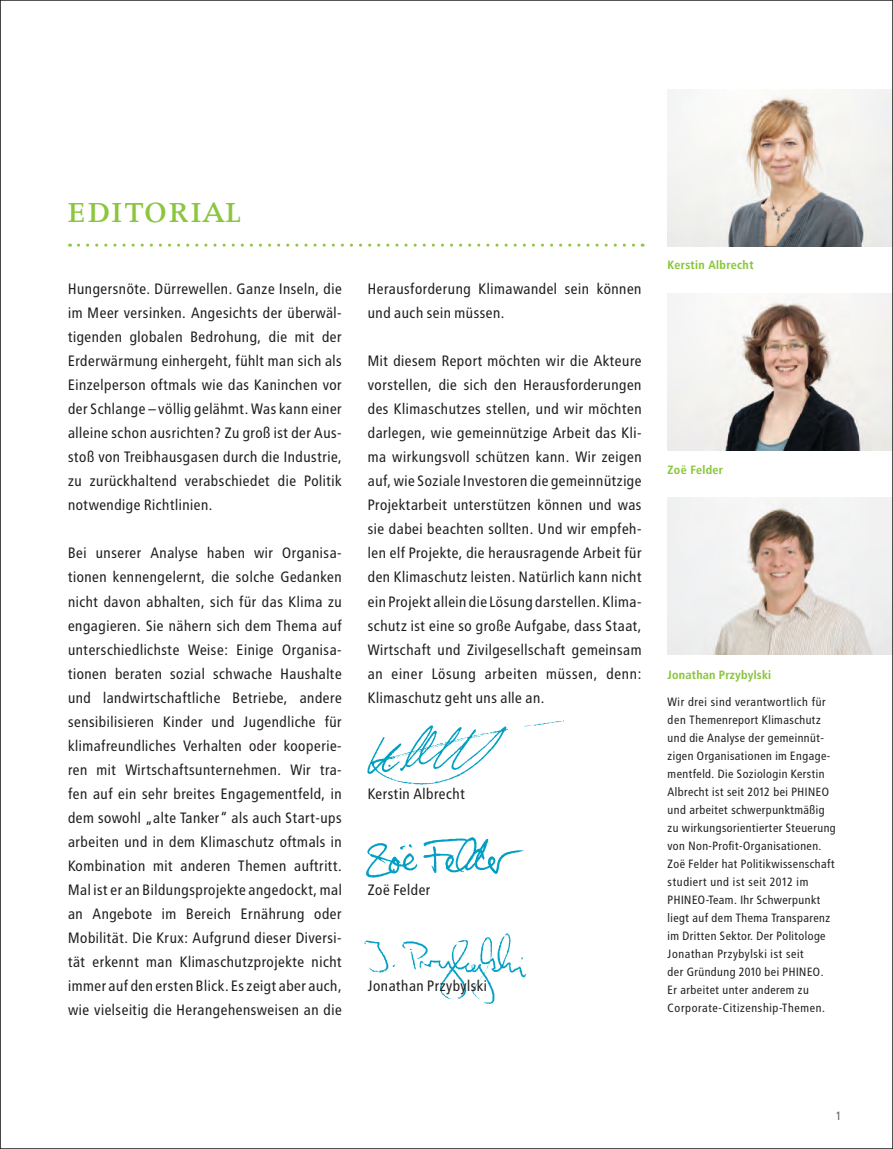
<style>
.page{position:relative;width:893px;height:1149px;background:#fff}
.page>*{position:absolute;margin:0;border:0;box-sizing:border-box;transform-origin:0 0}
.Headline_grün_Kapite{font:42px "Apollo MT Pro";letter-spacing:.03em;color:#8bc63e}
.Fließtext_Blocksatz{font:15px/24px "Transit Print OT";color:#231f20;text-align:justify}
.t1{font:12px/18px "Transit Print OT";color:#231f20}
.t2{font:12px "Transit Print OT Bld";color:#8bc63e}
.t3{font:12px "Transit Print OT";color:#636366}
</style>
<div class="page">
<img style="left:364px;top:933px;width:162px;height:71px">
<svg style="left:78px;top:243px;width:565px;height:3px"></svg>
<img style="left:668px;top:293px;width:223px;height:157px">
<img style="left:668px;top:89px;width:223px;height:157px">
<img style="left:668px;top:497px;width:223px;height:157px">
<img style="left:367px;top:720px;width:197px;height:65px">
<img style="left:366px;top:837px;width:158px;height:40px">
<p class="Headline_grün_Kapite" style="left:67px;top:186px;width:175px">editorial</p>
<p class="Fließtext_Blocksatz" style="left:68px;top:277px;width:276px">Hungersnöte. Dürrewellen. Ganze Inseln, die im Meer versinken. Angesichts der überwäl&shy;tigenden globalen Bedrohung, die mit der Erderwärmung einhergeht, fühlt man sich als Einzelperson oftmals wie das Kaninchen vor der Schlange – völlig gelähmt. Was kann einer alleine schon ausrichten? Zu groß ist der Aus&shy;stoß von Treibhausgasen durch die Industrie, zu zurückhaltend verabschiedet die Politik notwendige Richtlinien.</p>
<p class="Fließtext_Blocksatz" style="left:68px;top:541px;width:276px">Bei unserer Analyse haben wir Organisa&shy;tionen kennengelernt, die solche Gedanken nicht davon abhalten, sich für das Klima zu engagieren. Sie nähern sich dem Thema auf unterschiedlichste Weise: Einige Organisa&shy;tionen beraten sozial schwache Haushalte und landwirtschaftliche Betriebe, andere sensibilisieren Kinder und Jugendliche für klimafreundliches Verhalten oder kooperie&shy;ren mit Wirtschaftsunternehmen. Wir tra&shy;fen auf ein sehr breites Engagementfeld, in dem sowohl „alte Tanker“ als auch Start-ups arbeiten und in dem Klimaschutz oftmals in Kombination mit anderen Themen auftritt.<br>Mal ist er an Bildungsprojekte angedockt, mal an Angebote im Bereich Ernährung oder Mobilität. Die Krux: Aufgrund dieser Diversi&shy;tät erkennt man Klimaschutzprojekte nicht immer auf den ersten Blick. Es zeigt aber auch, wie vielseitig die Herangehensweisen an die</p>
<p class="Fließtext_Blocksatz" style="left:368px;top:277px;width:276px">Herausforderung Klimawandel sein können und auch sein müssen.</p>
<p class="Fließtext_Blocksatz" style="left:368px;top:349px;width:276px">Mit diesem Report möchten wir die Akteure vorstellen, die sich den Herausforderungen des Klimaschutzes stellen, und wir möchten darlegen, wie gemeinnützige Arbeit das Kli&shy;ma wirkungsvoll schützen kann. Wir zeigen auf, wie Soziale Investoren die gemeinnützige Projektarbeit unterstützen können und was sie dabei beachten sollten. Und wir empfeh&shy;len elf Projekte, die herausragende Arbeit für den Klimaschutz leisten. Natürlich kann nicht ein Projekt allein die Lösung darstellen. Klima&shy;schutz ist eine so große Aufgabe, dass Staat, Wirtschaft und Zivilgesellschaft gemeinsam an einer Lösung arbeiten müssen, denn:<br>Klimaschutz geht uns alle an.</p>
<p class="Fließtext_Blocksatz" style="left:368px;top:781px;width:99px">Kerstin Albrecht</p>
<p class="Fließtext_Blocksatz" style="left:368px;top:877px;width:65px">Zoë Felder</p>
<p class="Fließtext_Blocksatz" style="left:368px;top:973px;width:121px">Jonathan Przybylski</p>
<p class="t2" style="left:668px;top:258px;width:88px">Kerstin Albrecht</p>
<p class="t2" style="left:668px;top:462px;width:57px">Zoë Felder</p>
<p class="t2" style="left:668px;top:668px;width:105px">Jonathan Przybylski</p>
<p class="t1" style="left:668px;top:692px;width:170px">Wir drei sind verantwortlich für den Themenreport Klimaschutz und die Analyse der gemeinnüt&shy;zigen Organisationen im Engage&shy;mentfeld. Die Soziologin Kerstin<br>Albrecht ist seit 2012 bei PHINEO und arbeitet schwerpunktmäßig zu wirkungsorientierter Steuerung von Non-Profit-Organisationen.<br>Zoë Felder hat Politikwissenschaft studiert und ist seit 2012 im<br>PHINEO-Team. Ihr Schwerpunkt liegt auf dem Thema Transparenz im Dritten Sektor. Der Politologe<br>Jonathan Przybylski ist seit<br>der Gründung 2010 bei PHINEO.<br>Er arbeitet unter anderem zu<br>Corporate-Citizenship-Themen.</p>
<p class="t3" style="left:836px;top:1108px;width:8px">1</p>
</div>
